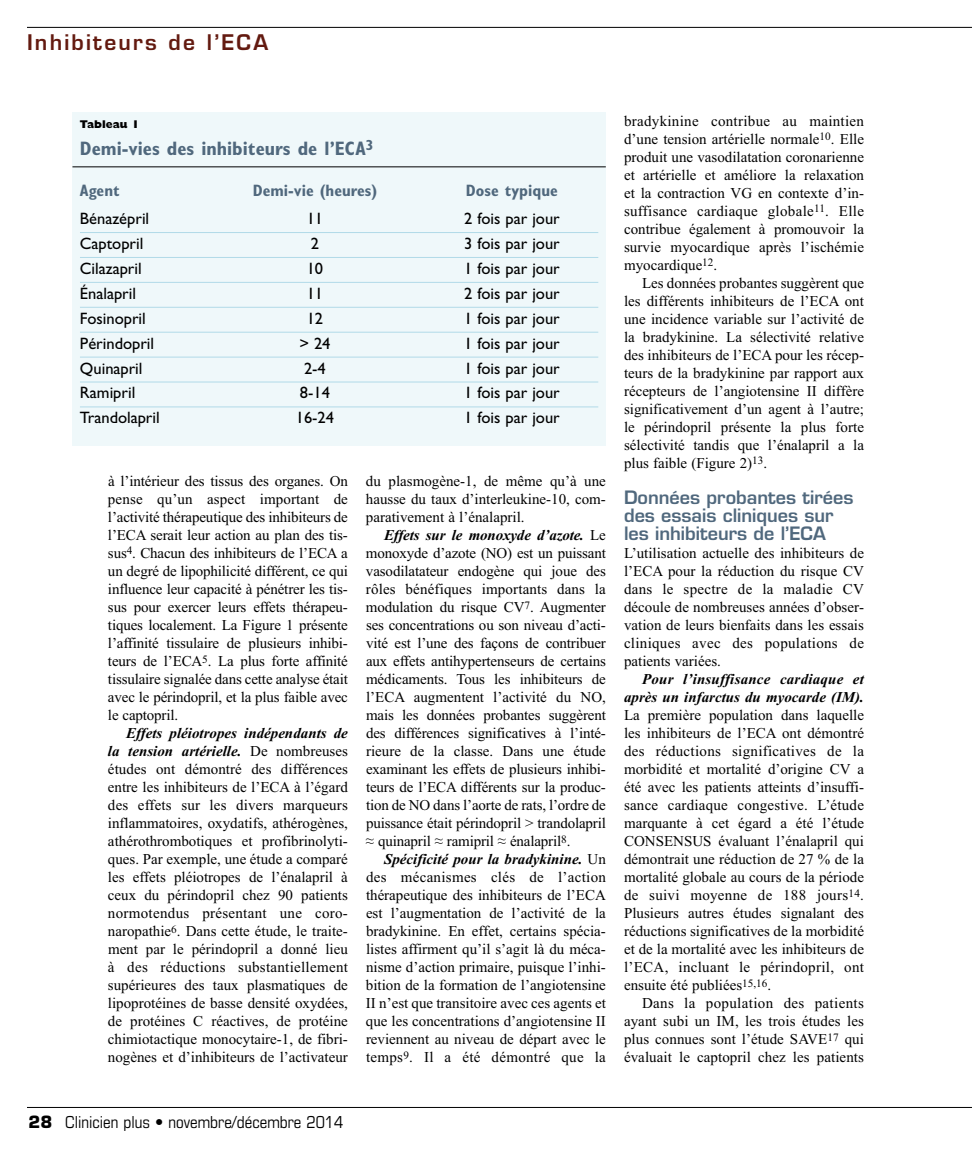
<style>
.page{position:relative;width:972px;height:1175px;background:#fff}
.page>*{position:absolute;margin:0;border:0;box-sizing:border-box;transform-origin:0 0}
.t1{font:600 21px "Eurostile";letter-spacing:.105em;color:#631a10}
.t2{font:700 condensed 19.5px "Gill Sans";color:#50687d}
.t3{font:600 18px/18px "Eurostile";color:#50687d}
.t4{font:16.5px "Gill Sans";color:#000}
.t5{font:condensed 16.5px "Eurostile";color:#000}
.t6{font:700 condensed 16.5px "Gill Sans";color:#50687d}
.t7{font:15px/18px "Times";color:#000;text-align:justify}
.t8{font:italic 700 15px/18px "Times";color:#000;text-align:right}
.t9{font:800 11.25px "Gill Sans";color:#000}
.s1{font-weight:700;font-style:italic}
.s2{font-weight:700;font-stretch:normal}
</style>
<div class="page">
<hr style="left:27px;top:1107px;width:945px;height:1px;background:#000">
<hr style="left:27px;top:27px;width:945px;height:1px;background:#000">
<div style="left:72px;top:113px;width:534px;height:333px;background:#eff8fa"></div>
<hr style="left:80px;top:232px;width:518px;height:1px;background:#b1dae8">
<hr style="left:80px;top:257px;width:518px;height:1px;background:#b1dae8">
<hr style="left:80px;top:282px;width:518px;height:1px;background:#b1dae8">
<hr style="left:80px;top:307px;width:518px;height:1px;background:#b1dae8">
<hr style="left:80px;top:332px;width:518px;height:1px;background:#b1dae8">
<hr style="left:80px;top:357px;width:518px;height:1px;background:#b1dae8">
<hr style="left:80px;top:381px;width:518px;height:1px;background:#b1dae8">
<hr style="left:80px;top:406px;width:518px;height:1px;background:#b1dae8">
<hr style="left:72px;top:166px;width:534px;height:1px;background:#000">
<h1 class="t1" style="left:27px;top:34px;width:243px">Inhibiteurs de l’ECA</h1>
<p class="t9" style="left:80px;top:120px;width:61px">Tableau 1</p>
<h2 class="t2" style="left:80px;top:141px;width:295px">Demi-vies des inhibiteurs de l’ECA<sup>3</sup></h2>
<p class="t6" style="left:80px;top:185px;width:41px">Agent</p>
<p class="t6" style="left:253px;top:185px;width:126px">Demi-vie (heures)</p>
<p class="t6" style="left:466px;top:185px;width:93px">Dose typique</p>
<p class="t4" style="left:80px;top:212px;width:71px">Bénazépril</p>
<p class="t4" style="left:307px;top:212px;width:18px">11</p>
<p class="t4" style="left:464px;top:212px;width:97px">2 fois par jour</p>
<p class="t4" style="left:80px;top:237px;width:65px">Captopril</p>
<p class="t4" style="left:311px;top:237px;width:10px">2</p>
<p class="t4" style="left:464px;top:237px;width:97px">3 fois par jour</p>
<p class="t4" style="left:80px;top:262px;width:63px">Cilazapril</p>
<p class="t4" style="left:307px;top:262px;width:18px">10</p>
<p class="t4" style="left:464px;top:262px;width:97px">1 fois par jour</p>
<p class="t4" style="left:80px;top:287px;width:58px">Énalapril</p>
<p class="t4" style="left:307px;top:287px;width:18px">11</p>
<p class="t4" style="left:464px;top:287px;width:97px">2 fois par jour</p>
<p class="t4" style="left:80px;top:312px;width:67px">Fosinopril</p>
<p class="t4" style="left:307px;top:312px;width:18px">12</p>
<p class="t4" style="left:464px;top:312px;width:97px">1 fois par jour</p>
<p class="t4" style="left:80px;top:337px;width:76px">Périndopril</p>
<p class="t4" style="left:299px;top:337px;width:33px">&gt; 24</p>
<p class="t4" style="left:464px;top:337px;width:97px">1 fois par jour</p>
<p class="t4" style="left:80px;top:362px;width:64px">Quinapril</p>
<p class="t4" style="left:304px;top:362px;width:23px">2-4</p>
<p class="t4" style="left:464px;top:362px;width:97px">1 fois par jour</p>
<p class="t4" style="left:80px;top:386px;width:57px">Ramipril</p>
<p class="t4" style="left:300px;top:386px;width:32px">8-14</p>
<p class="t4" style="left:464px;top:386px;width:97px">1 fois par jour</p>
<p class="t4" style="left:80px;top:411px;width:81px">Trandolapril</p>
<p class="t4" style="left:296px;top:411px;width:40px">16-24</p>
<p class="t4" style="left:464px;top:411px;width:97px">1 fois par jour</p>
<p class="t7" style="left:108px;top:472px;width:241px">à l’intérieur des tissus des organes. On pense qu’un aspect important de l’activité thérapeutique des inhibiteurs de l’ECA serait leur action au plan des tis&shy;sus<sup>4</sup>. Chacun des inhibiteurs de l’ECA a un degré de lipophilicité différent, ce qui influence leur capacité à pénétrer les tis&shy;sus pour exercer leurs effets thérapeu&shy;tiques localement. La Figure 1 présente l’affinité tissulaire de plusieurs inhibi&shy;teurs de l’ECA<sup>5</sup>. La plus forte affinité tissulaire signalée dans cette analyse était avec le périndopril, et la plus faible avec le captopril.</p>
<p class="t7" style="left:108px;top:724px;width:241px;text-indent:18px"><span class="s1">Effets pléiotropes indépendants de la tension artérielle.</span> De nombreuses études ont démontré des différences entre les inhibiteurs de l’ECA à l’égard des effets sur les divers marqueurs inflammatoires, oxydatifs, athérogènes, athérothrombotiques et profibrinolyti&shy;ques. Par exemple, une étude a comparé les effets pléiotropes de l’énalapril à ceux du périndopril chez 90 patients normotendus présentant une coro&shy;naropathie<sup>6</sup>. Dans cette étude, le traite&shy;ment par le périndopril a donné lieu à des réductions substantiellement supérieures des taux plasmatiques de lipoprotéines de basse densité oxydées, de protéines C réactives, de protéine chimiotactique monocytaire-1, de fibri&shy;nogènes et d’inhibiteurs de l’activateur</p>
<p class="t7" style="left:366px;top:472px;width:241px">du plasmogène-1, de même qu’à une hausse du taux d’interleukine-10, com&shy;parativement à l’énalapril.</p>
<p class="t7" style="left:366px;top:526px;width:242px;text-indent:18px"><span class="s1">Effets sur le monoxyde d’azote.</span> Le monoxyde d’azote (NO) est un puissant vasodilatateur endogène qui joue des rôles bénéfiques importants dans la modulation du risque CV<sup>7</sup>. Augmenter ses concentrations ou son niveau d’acti&shy;vité est l’une des façons de contribuer aux effets antihypertenseurs de certains médicaments. Tous les inhibiteurs de l’ECA augmentent l’activité du NO, mais les données probantes suggèrent des différences significatives à l’inté&shy;rieure de la classe. Dans une étude examinant les effets de plusieurs inhibi&shy;teurs de l’ECA différents sur la produc&shy;tion de NO dans l’aorte de rats, l’ordre de puissance était périndopril &gt; trandolapril ≈ quinapril ≈ ramipril ≈ énalapril<sup>8</sup>.</p>
<p class="t7" style="left:366px;top:850px;width:241px;text-indent:18px"><span class="s1">Spécificité pour la bradykinine.</span> Un des mécanismes clés de l’action thérapeutique des inhibiteurs de l’ECA est l’augmentation de l’activité de la bradykinine. En effet, certains spécia&shy;listes affirment qu’il s’agit là du méca&shy;nisme d’action primaire, puisque l’inhi&shy;bition de la formation de l’angiotensine II n’est que transitoire avec ces agents et que les concentrations d’angiotensine II reviennent au niveau de départ avec le temps<sup>9</sup>. Il a été démontré que la</p>
<p class="t7" style="left:624px;top:112px;width:241px">bradykinine contribue au maintien d’une tension artérielle normale<sup>10</sup>. Elle produit une vasodilatation coronarienne et artérielle et améliore la relaxation et la contraction VG en contexte d’in&shy;suffisance cardiaque globale<sup>11</sup>. Elle contribue également à promouvoir la survie myocardique après l’ischémie myocardique<sup>12</sup>.</p>
<p class="t7" style="left:624px;top:274px;width:241px;text-indent:18px">Les données probantes suggèrent que les différents inhibiteurs de l’ECA ont une incidence variable sur l’activité de la bradykinine. La sélectivité relative des inhibiteurs de l’ECA pour les récep&shy;teurs de la bradykinine par rapport aux récepteurs de l’angiotensine II diffère significativement d’un agent à l’autre; le périndopril présente la plus forte sélectivité tandis que l’énalapril a la plus faible (Figure 2)<sup>13</sup>.</p>
<p class="t3" style="left:624px;top:490px;width:231px">Données probantes tirées des essais cliniques sur les inhibiteurs de l’ECA</p>
<p class="t7" style="left:624px;top:544px;width:241px">L’utilisation actuelle des inhibiteurs de l’ECA pour la réduction du risque CV dans le spectre de la maladie CV découle de nombreuses années d’obser&shy;vation de leurs bienfaits dans les essais cliniques avec des populations de patients variées.</p>
<p class="t8" style="left:624px;top:670px;width:241px">Pour l’insuffisance cardiaque et après un infarctus du myocarde (IM).</p>
<p class="t7" style="left:624px;top:706px;width:241px">La première population dans laquelle les inhibiteurs de l’ECA ont démontré des réductions significatives de la morbidité et mortalité d’origine CV a été avec les patients atteints d’insuffi&shy;sance cardiaque congestive. L’étude marquante à cet égard a été l’étude CONSENSUS évaluant l’énalapril qui démontrait une réduction de 27 % de la mortalité globale au cours de la période de suivi moyenne de 188 jours<sup>14</sup>.<br>Plusieurs autres études signalant des réductions significatives de la morbidité et de la mortalité avec les inhibiteurs de l’ECA, incluant le périndopril, ont ensuite été publiées<sup>15,16</sup>.</p>
<p class="t7" style="left:624px;top:994px;width:241px;text-indent:18px">Dans la population des patients ayant subi un IM, les trois études les plus connues sont l’étude SAVE<sup>17</sup> qui évaluait le captopril chez les patients</p>
<p class="t5" style="left:28px;top:1116px;width:316px"><span class="s2">28</span> Clinicien plus • novembre/décembre 2014</p>
</div>
